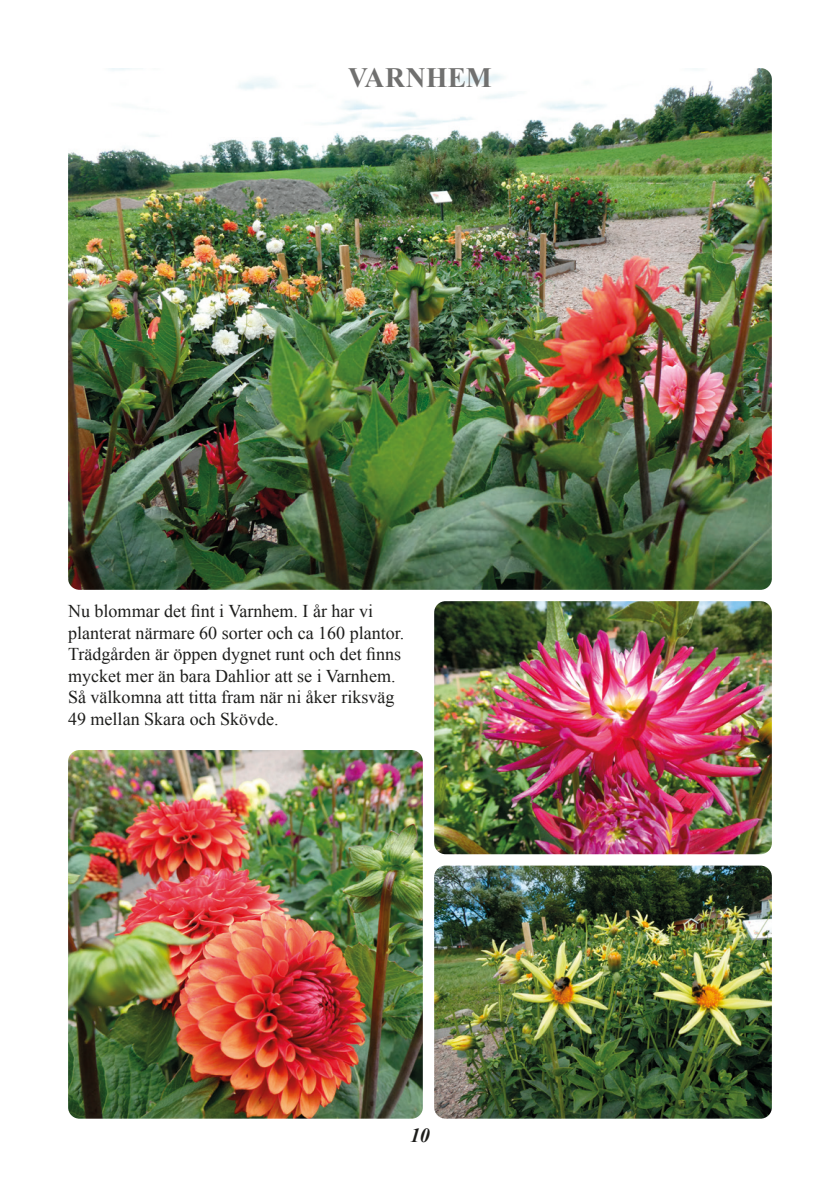
<style>
.page{position:relative;width:840px;height:1191px;background:#fff}
.page>*{position:absolute;margin:0;border:0;box-sizing:border-box;transform-origin:0 0}
.t1{font:700 28px "Times New Roman";letter-spacing:.015em;color:#70706f}
.t2{font:italic 700 20px "Times New Roman";color:#1d1d1b}
.t3{font:18px/21.6px "Times New Roman";color:#1d1d1b}
</style>
<div class="page">
<img style="left:68px;top:68px;width:703px;height:522px">
<img style="left:434px;top:601px;width:337px;height:253px">
<img style="left:68px;top:750px;width:354px;height:368px">
<img style="left:434px;top:865px;width:337px;height:253px">
<p class="t1" style="left:348px;top:58px;width:145px">VARNHEM</p>
<p class="t3" style="left:68px;top:600px;width:337px">Nu blommar det fint i Varnhem. I år har vi planterat närmare 60 sorter och ca 160 plantor.<br>Trädgården är öppen dygnet runt och det finns mycket mer än bara Dahlior att se i Varnhem.<br>Så välkomna att titta fram när ni åker riksväg 49 mellan Skara och Skövde.</p>
<p class="t2" style="left:410px;top:1121px;width:21px">10</p>
</div>
